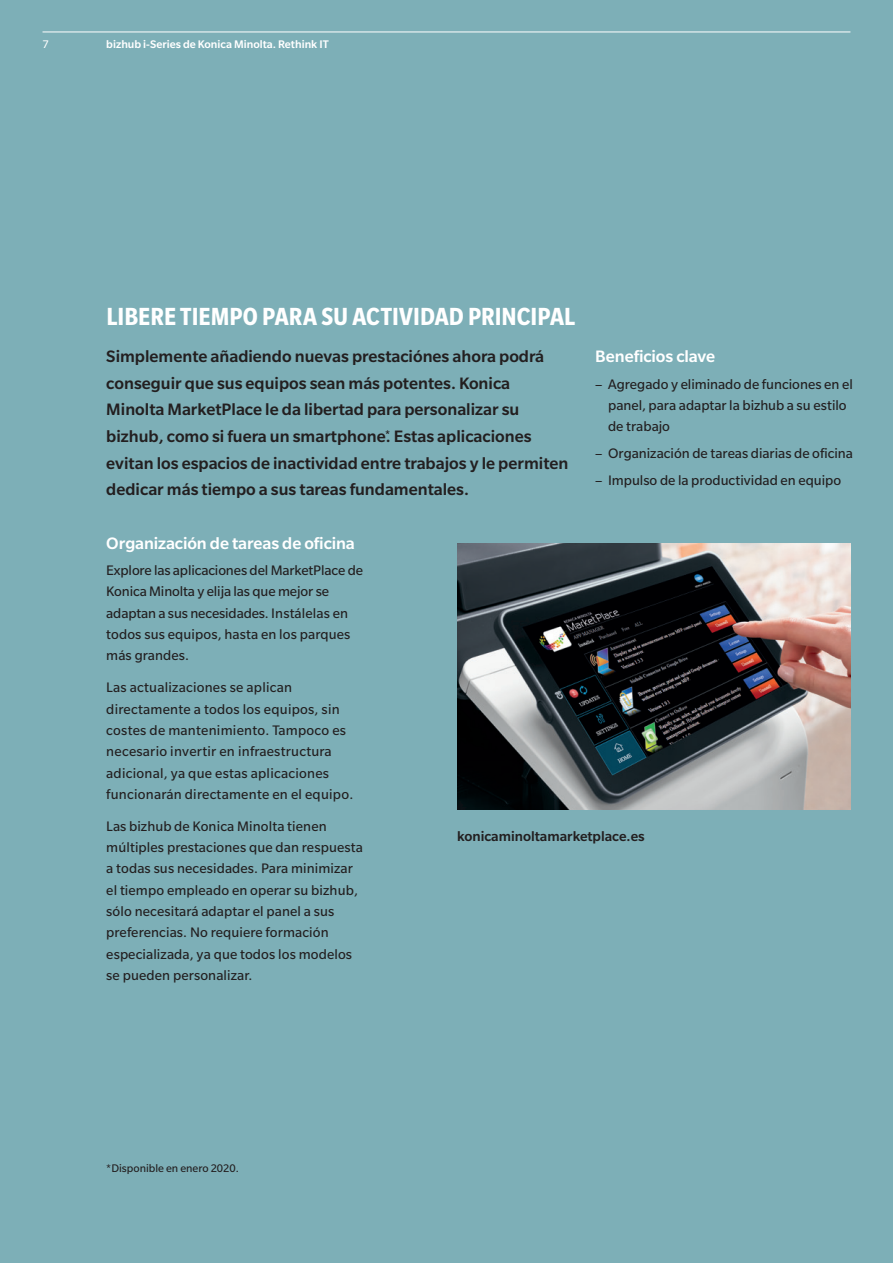
<style>
.page{position:relative;width:893px;height:1263px;background:#7dafb7}
.page>*{position:absolute;margin:0;border:0;box-sizing:border-box;transform-origin:0 0}
.Brochure_Introhead_B{font:700 condensed 27px "Slate Pro";letter-spacing:.005em;color:#fff}
.Brochure_Intro_Med_1{font:500 18px/26.5px "Slate Pro";color:#231f20}
.Brochure_Copyhead_Me{font:500 18px "Slate Pro";letter-spacing:-.005em;color:#fff}
.Brochure_Copy_Reg_10{font:15px/21.3px "Slate Pro";letter-spacing:.01em;color:#231f20}
.Brochure_Copy_Reg_10-2{font:15px/21.3px "Slate Pro";letter-spacing:-.01em;color:#231f20}
.Brochure_List_Reg_10{font:15px/21.3px "Slate Pro";color:#231f20}
.Brochure_Copy_Reg_10-3{font:500 15px "Slate Pro";color:#231f20}
.t1{font:500 12px "Slate Pro";color:#fff}
.Brochure_Page_Reg_8{font:12px "Slate Pro";color:#231f20}
.t2{font:12px "Slate Pro";color:#fff}
</style>
<div class="page">
<img style="left:457px;top:543px;width:393px;height:266px">
<hr style="left:43px;top:32px;width:807px;height:1px;background:#fff">
<p class="t2" style="left:43px;top:38px;width:8px">7</p>
<p class="t1" style="left:106px;top:38px;width:224px">bizhub i-Series de Konica Minolta. Rethink IT</p>
<p class="Brochure_Introhead_B" style="left:106px;top:302px;width:470px">LIBERE TIEMPO PARA SU ACTIVIDAD PRINCIPAL</p>
<p class="Brochure_Intro_Med_1" style="left:106px;top:343px;width:464px">Simplemente añadiendo nuevas prestaciónes ahora podrá conseguir que sus equipos sean más potentes. Konica Minolta MarketPlace le da libertad para personalizar su bizhub, como si fuera un smartphone.<sup>*</sup> Estas aplicaciones evitan los espacios de inactividad entre trabajos y le permiten dedicar más tiempo a sus tareas fundamentales.</p>
<p class="Brochure_Copyhead_Me" style="left:595px;top:347px;width:121px">Beneficios clave</p>
<p class="Brochure_List_Reg_10" style="left:608px;top:373px;width:246px;text-indent:-13px">– Agregado y eliminado de funciones en el panel, para adaptar la bizhub a su estilo de trabajo</p>
<p class="Brochure_List_Reg_10" style="left:595px;top:442px;width:259px">– Organización de tareas diarias de oficina</p>
<p class="Brochure_List_Reg_10" style="left:595px;top:469px;width:247px">– Impulso de la productividad en equipo</p>
<p class="Brochure_Copyhead_Me" style="left:106px;top:533px;width:250px">Organización de tareas de oficina</p>
<p class="Brochure_Copy_Reg_10-2" style="left:106px;top:560px;width:258px">Explore las aplicaciones del MarketPlace de Konica Minolta y elija las que mejor se adaptan a sus necesidades. Instálelas en todos sus equipos, hasta en los parques más grandes.</p>
<p class="Brochure_Copy_Reg_10" style="left:106px;top:677px;width:249px">Las actualizaciones se aplican directamente a todos los equipos, sin costes de mantenimiento. Tampoco es necesario invertir en infraestructura adicional, ya que estas aplicaciones funcionarán directamente en el equipo.</p>
<p class="Brochure_Copy_Reg_10" style="left:106px;top:815px;width:258px">Las bizhub de Konica Minolta tienen múltiples prestaciones que dan respuesta a todas sus necesidades. Para minimizar el tiempo empleado en operar su bizhub, sólo necesitará adaptar el panel a sus preferencias. No requiere formación especializada, ya que todos los modelos se pueden personalizar.</p>
<p class="Brochure_Copy_Reg_10-3" style="left:457px;top:828px;width:189px">konicaminoltamarketplace.es</p>
<p class="Brochure_Page_Reg_8" style="left:106px;top:1161px;width:134px">*Disponible en enero 2020.</p>
</div>
